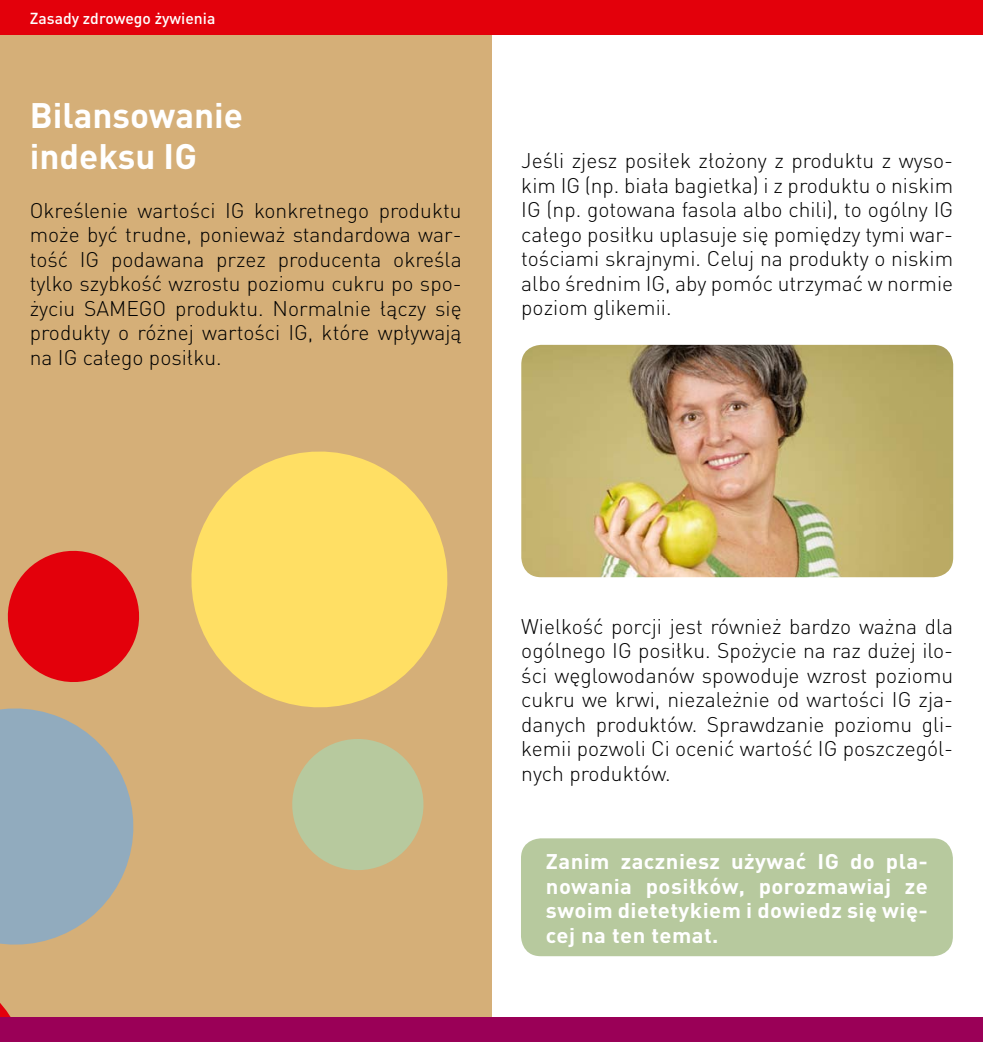
<style>
.page{position:relative;width:983px;height:1042px;background:#fff}
.page>*{position:absolute;margin:0;border:0;box-sizing:border-box;transform-origin:0 0}
.t1{font:700 35px/40.2px "DIN Pl";color:#fff}
.t2{font:300 21px/24.5px "DIN Pl";color:#000;text-align:justify}
.t3{font:700 21px/24.5px "DIN Pl";letter-spacing:.02em;color:#fff;text-align:justify;scale:1.05 1}
.t4{font:500 15.75px "DIN Pl";color:#fff}
</style>
<div class="page">
<div style="left:0;top:30px;width:491px;height:1012px;background:#d5af78"></div>
<svg style="left:197px;top:451px;width:251px;height:189px;fill:#ffdf64"></svg>
<svg style="left:0;top:542px;width:432px;height:475px"></svg>
<div style="left:521px;top:838px;width:431px;height:118px;background:#b7c99e;border-radius:20px"></div>
<img style="left:521px;top:345px;width:431px;height:232px">
<div style="left:0;top:1017px;width:982px;height:25px;background:#9a0057"></div>
<div style="left:0;top:0;width:982px;height:35px;background:#e3000b"></div>
<p class="t4" style="left:30px;top:8px;width:187px">Zasady zdrowego żywienia</p>
<h1 class="t1" style="left:30px;top:94px;width:215px">Bilansowanie indeksu IG</h1>
<p class="t2" style="left:30px;top:198px;width:433px">Określenie wartości IG konkretnego produktu może być trudne, ponieważ standardowa war&shy;tość IG podawana przez producenta określa tylko szybkość wzrostu poziomu cukru po spo&shy;życiu SAMEGO produktu. Normalnie łączy się produkty o różnej wartości IG, które wpływają na IG całego posiłku.</p>
<p class="t2" style="left:521px;top:148px;width:433px">Jeśli zjesz posiłek złożony z produktu z wyso&shy;kim IG (np. biała bagietka) i z produktu o niskim IG (np. gotowana fasola albo chili), to ogólny IG całego posiłku uplasuje się pomiędzy tymi war&shy;tościami skrajnymi. Celuj na produkty o niskim albo średnim IG, aby pomóc utrzymać w normie poziom glikemii.</p>
<p class="t2" style="left:521px;top:614px;width:433px">Wielkość porcji jest również bardzo ważna dla ogólnego IG posiłku. Spożycie na raz dużej ilo&shy;ści węglowodanów spowoduje wzrost poziomu cukru we krwi, niezależnie od wartości IG zja&shy;danych produktów. Sprawdzanie poziomu gli&shy;kemii pozwoli Ci ocenić wartość IG poszczegól&shy;nych produktów.</p>
<p class="t3" style="left:546px;top:848px;width:365px">Zanim zaczniesz używać IG do pla&shy;nowania posiłków, porozmawiaj ze swoim dietetykiem i dowiedz się wię&shy;cej na ten temat.</p>
</div>
